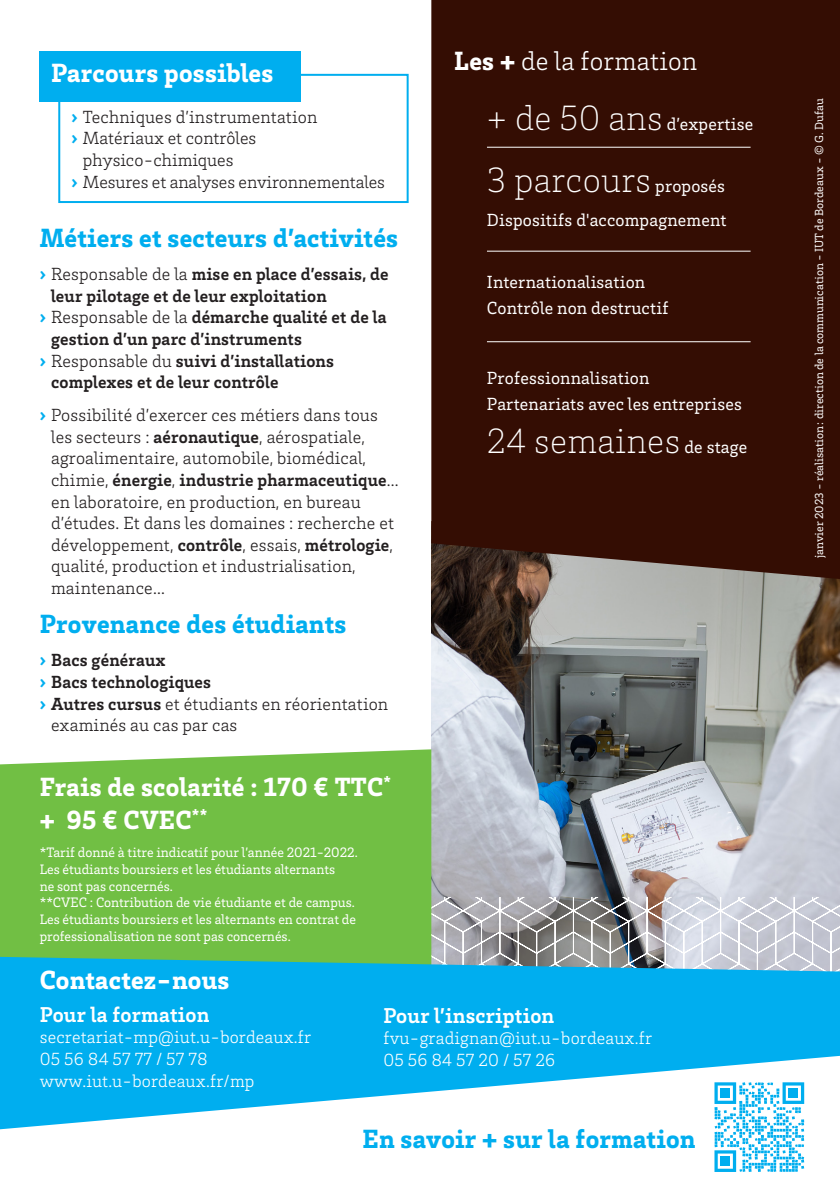
<style>
.page{position:relative;width:840px;height:1191px;background:#fff}
.page>*{position:absolute;margin:0;border:0;box-sizing:border-box;transform-origin:0 0}
._10_TEXTE_Light_9{font:200 36px "Brix Slab";letter-spacing:.01em;color:#fff}
._01_Titre_Bleu_13_5{font:900 27px "Brix Slab";letter-spacing:.01em;color:#00aeef}
._01_Titre_Blanc_13_5{font:900 27px/32.4px "Brix Slab";letter-spacing:.01em;color:#fff}
._01_Titre_Blanc_13_5-2{font:300 27px "Brix Slab";letter-spacing:.01em;color:#fff}
.Sous-Titre_11pt{font:700 22px "Brix Slab";letter-spacing:.01em;color:#fff}
.TXT_Liste{font:300 18px/21.6px "Brix Slab";letter-spacing:.01em;color:#231f20}
.t1{font:700 18px/21.6px "Brix Slab";letter-spacing:.01em;color:#231f20}
._10_TEXTE_Light_9-2{font:18px "Brix Slab";letter-spacing:.01em;color:#fff}
._10_TEXTE_Light_9-3{font:300 18px "Brix Slab";letter-spacing:.01em;color:#fff}
.Txt_Note_7{font:14px "Brix Slab";color:#fff}
.Txt_Note_7-2{font:12px "Brix Slab";color:#fff}
.s1{font-weight:900;color:#00aeef}
.s2{font-weight:300}
.s3{font-weight:700}
.s4{font-weight:900}
.s5{font-weight:200;font-size:36px}
.s6{font-weight:400;font-size:18px}
</style>
<div class="page">
<img style="left:431px;top:579px;width:408px;height:318px">
<div style="left:431px;top:0;width:408px;height:579px;background:#340d03"></div>
<svg style="left:431px;top:897px;width:408px;height:60px;background:#b0b0b5"></svg>
<div style="left:0;top:749px;width:431px;height:208px;background:#71bf44"></div>
<svg style="left:0;top:957px;width:839px;height:98px;background:#0baee8"></svg>
<svg style="left:0;top:1055px;width:839px;height:75px;fill:#00aeef"></svg>
<div style="left:708px;top:1076px;width:101px;height:102px;background:#fff"></div>
<svg style="left:714px;top:1082px;width:89px;height:90px"></svg>
<div style="left:720px;top:1088px;width:9px;height:9px;background:#00aeef"></div>
<div style="left:788px;top:1088px;width:9px;height:9px;background:#00aeef"></div>
<div style="left:720px;top:1156px;width:9px;height:9px;background:#00aeef"></div>
<hr style="left:486px;top:147px;width:264px;height:1px;background:#fff">
<hr style="left:486px;top:251px;width:264px;height:1px;background:#fff">
<hr style="left:486px;top:341px;width:264px;height:1px;background:#fff">
<div style="left:58px;top:74px;width:350px;height:129px;border:2px solid #00aeef"></div>
<div style="left:40px;top:51px;width:260px;height:50px;background:#00aeef"></div>
<p class="_01_Titre_Blanc_13_5" style="left:51px;top:55px;width:224px">Parcours possibles</p>
<p class="TXT_Liste" style="left:72px;top:105px;width:247px"><span class="s1">›</span> Techniques d’instrumentation</p>
<p class="TXT_Liste" style="left:72px;top:127px;width:186px"><span class="s1">›</span> Matériaux et contrôles</p>
<p class="TXT_Liste" style="left:83px;top:148px;width:152px">physico-chimiques</p>
<p class="TXT_Liste" style="left:72px;top:170px;width:315px"><span class="s1">›</span> Mesures et analyses environnementales</p>
<p class="_01_Titre_Bleu_13_5" style="left:40px;top:220px;width:359px">Métiers et secteurs d’activités</p>
<p class="t1" style="left:51px;top:262px;width:339px;text-indent:-11px"><span class="s1">›</span> <span class="s2">Responsable de la</span> mise en place d’essais, de leur pilotage et de leur exploitation</p>
<p class="t1" style="left:51px;top:306px;width:337px;text-indent:-11px"><span class="s1">›</span> <span class="s2">Responsable de la</span> démarche qualité et de la gestion d’un parc d’instruments</p>
<p class="t1" style="left:51px;top:349px;width:284px;text-indent:-11px"><span class="s1">›</span> <span class="s2">Responsable du</span> suivi d’installations complexes et de leur contrôle</p>
<p class="TXT_Liste" style="left:51px;top:403px;width:349px;text-indent:-11px"><span class="s1">›</span> Possibilité d’exercer ces métiers dans tous les secteurs : <span class="s3">aéronautique</span>, aérospatiale, agroalimentaire, automobile, biomédical, chimie, <span class="s3">énergie</span>, <span class="s3">industrie pharmaceutique</span>... en laboratoire, en production, en bureau d’études. Et dans les domaines : recherche et développement, <span class="s3">contrôle</span>, essais, <span class="s3">métrologie</span>, qualité, production et industrialisation, maintenance...</p>
<p class="_01_Titre_Bleu_13_5" style="left:40px;top:606px;width:308px">Provenance des étudiants</p>
<p class="t1" style="left:40px;top:648px;width:127px"><span class="s1">›</span> Bacs généraux</p>
<p class="t1" style="left:40px;top:670px;width:173px"><span class="s1">›</span> Bacs technologiques</p>
<p class="TXT_Liste" style="left:51px;top:692px;width:338px;text-indent:-11px"><span class="s1">›</span> <span class="s3">Autres cursus</span> et étudiants en réorientation examinés au cas par cas</p>
<p class="_01_Titre_Blanc_13_5" style="left:40px;top:769px;width:353px">Frais de scolarité : 170 € TTC<sup>* </sup>+ 95 € CVEC<sup>**</sup></p>
<p class="Txt_Note_7" style="left:40px;top:843px;width:319px">*Tarif donné à titre indicatif pour l’année 2021-2022.</p>
<p class="Txt_Note_7" style="left:40px;top:860px;width:297px">Les étudiants boursiers et les étudiants alternants</p>
<p class="Txt_Note_7" style="left:40px;top:876px;width:135px">ne sont pas concernés.</p>
<p class="Txt_Note_7" style="left:40px;top:893px;width:316px">**CVEC : Contribution de vie étudiante et de campus.</p>
<p class="Txt_Note_7" style="left:40px;top:910px;width:318px">Les étudiants boursiers et les alternants en contrat de</p>
<p class="Txt_Note_7" style="left:40px;top:927px;width:252px">professionalisation ne sont pas concernés.</p>
<p class="_01_Titre_Blanc_13_5" style="left:40px;top:963px;width:191px">Contactez-nous</p>
<p class="_01_Titre_Blanc_13_5-2" style="left:454px;top:44px;width:244px"><span class="s4">Les +</span> de la formation</p>
<p class="_10_TEXTE_Light_9-2" style="left:486px;top:112px;width:267px"><span class="s5">+ de 50 ans</span> d’expertise</p>
<p class="_10_TEXTE_Light_9" style="left:486px;top:157px;width:239px">3 parcours <span class="s6">proposés</span></p>
<p class="_10_TEXTE_Light_9-2" style="left:486px;top:208px;width:241px">Dispositifs d'accompagnement</p>
<p class="_10_TEXTE_Light_9-2" style="left:486px;top:270px;width:160px">Internationalisation</p>
<p class="_10_TEXTE_Light_9-2" style="left:486px;top:296px;width:183px">Contrôle non destructif</p>
<p class="_10_TEXTE_Light_9-2" style="left:486px;top:366px;width:164px">Professionnalisation</p>
<p class="_10_TEXTE_Light_9-2" style="left:486px;top:392px;width:256px">Partenariats avec les entreprises</p>
<p class="_10_TEXTE_Light_9" style="left:486px;top:418px;width:262px">24 semaines <span class="s6">de stage</span></p>
<p class="Sous-Titre_11pt" style="left:40px;top:1000px;width:171px">Pour la formation</p>
<p class="_10_TEXTE_Light_9-3" style="left:40px;top:1025px;width:273px">secretariat-mp@iut.u-bordeaux.fr</p>
<p class="_10_TEXTE_Light_9-3" style="left:40px;top:1047px;width:169px">05 56 84 57 77 / 57 78</p>
<p class="_10_TEXTE_Light_9-3" style="left:40px;top:1069px;width:216px">www.iut.u-bordeaux.fr/mp</p>
<p class="Sous-Titre_11pt" style="left:383px;top:1000px;width:172px">Pour l’inscription</p>
<p class="_10_TEXTE_Light_9-3" style="left:383px;top:1026px;width:270px">fvu-gradignan@iut.u-bordeaux.fr</p>
<p class="_10_TEXTE_Light_9-3" style="left:383px;top:1048px;width:173px">05 56 84 57 20 / 57 26</p>
<p class="_01_Titre_Bleu_13_5" style="left:362px;top:1121px;width:334px">En savoir + sur la formation</p>
<p class="Txt_Note_7-2" style="left:810px;top:558px;width:461px;rotate:-90deg">janvier 2023 - réalisation: direction de la communication - IUT de Bordeaux - © G. Dufau</p>
</div>
